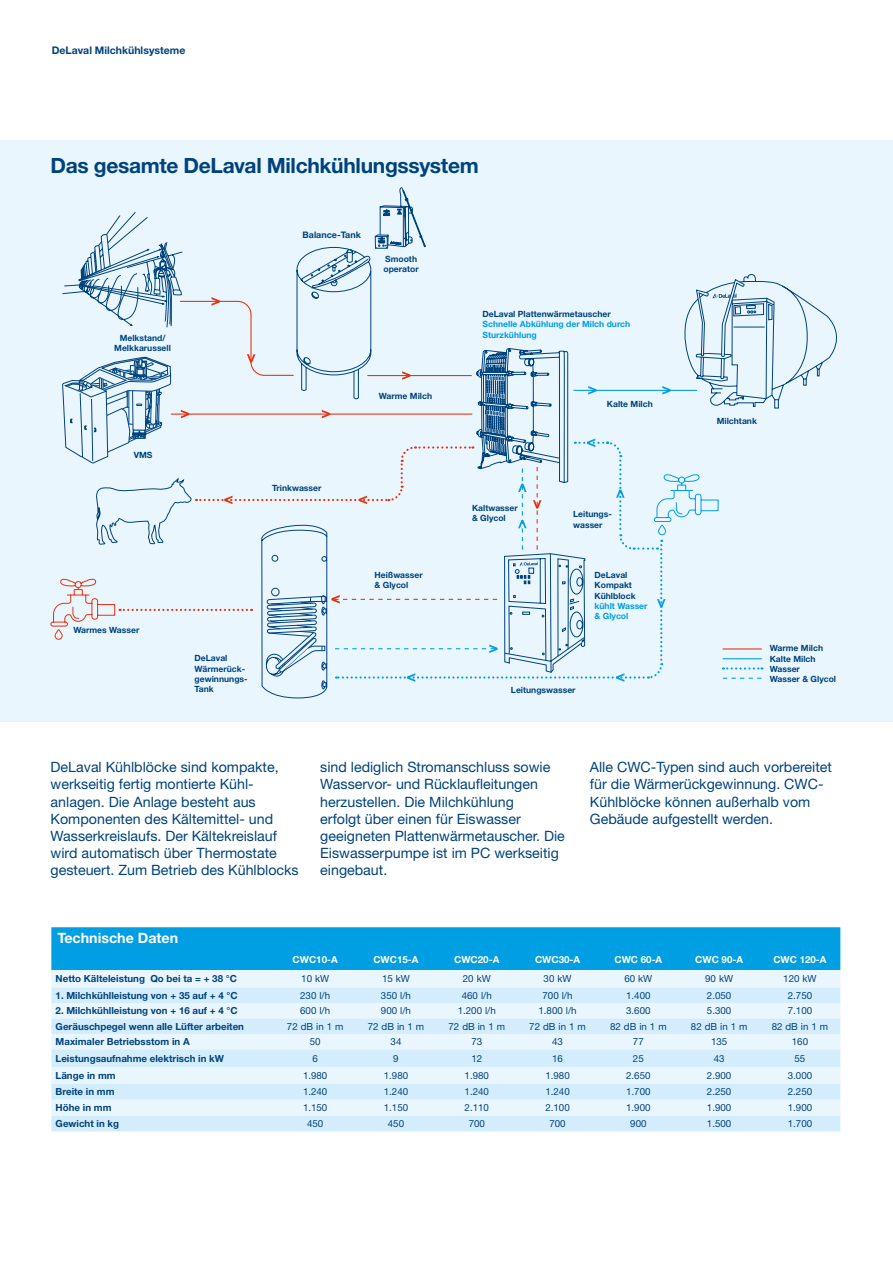
<style>
.page{position:relative;width:893px;height:1263px;background:#fff}
.page>*{position:absolute;margin:0;border:0;box-sizing:border-box;transform-origin:0 0}
.t1{font:700 21px "Helvetica Neue LT Std";letter-spacing:-.015em;color:#00437c}
.t2{font:14.25px/17.1px "Helvetica Neue LT Std";color:#00437c}
.t3{font:700 14.25px "Helvetica Neue LT Std";color:#fff}
.t4{font:700 10.5px "Helvetica Neue LT Std";color:#00437c}
.t5{font:9.75px "Helvetica Neue LT Std";color:#00437c}
.t6{font:700 9.75px "Helvetica Neue LT Std";color:#00437c}
.t7{font:700 9.75px "Helvetica Neue LT Std";color:#fff}
.t8{font:700 9px "Helvetica Neue LT Std";color:#00437c}
.t9{font:700 8.55px/10.4px "Helvetica Neue LT Std";color:#00437c}
.t10{font:700 8.55px/10.4px "Helvetica Neue LT Std";color:#009ee3}
</style>
<div class="page">
<div style="left:0;top:141px;width:893px;height:581px;background:#eaf6fe"></div>
<div style="left:51px;top:927px;width:789px;height:43px;background:#009ee3"></div>
<div style="left:51px;top:970px;width:789px;height:17px;background:#eaf6fe"></div>
<svg style="left:51px;top:987px;width:789px;height:144px;background:#def1fc"></svg>
<svg style="left:50px;top:187px;width:787px;height:511px"></svg>
<p class="t4" style="left:52px;top:44px;width:135px">DeLaval Milchkühlsysteme</p>
<h1 class="t1" style="left:51px;top:152px;width:430px">Das gesamte DeLaval Milchkühlungssystem</h1>
<p class="t9" style="left:114px;top:332px;width:58px;text-align:center">Melkstand/<br>Melkkarussell</p>
<p class="t9" style="left:134px;top:449px;width:20px">VMS</p>
<p class="t8" style="left:302px;top:229px;width:60px">Balance-Tank</p>
<p class="t9" style="left:383px;top:254px;width:37px">Smooth operator</p>
<p class="t9" style="left:272px;top:482px;width:51px">Trinkwasser</p>
<p class="t9" style="left:379px;top:391px;width:55px">Warme Milch</p>
<p class="t9" style="left:73px;top:625px;width:67px">Warmes Wasser</p>
<p class="t9" style="left:195px;top:653px;width:54px">DeLaval<br>Wärmerück&shy;gewinnungs-<br>Tank</p>
<p class="t9" style="left:375px;top:570px;width:50px">Heißwasser &amp; Glycol</p>
<p class="t9" style="left:483px;top:308px;width:130px">DeLaval Plattenwärmetauscher</p>
<p class="t10" style="left:483px;top:319px;width:149px">Schnelle Abkühlung der Milch durch<br>Sturzkühlung</p>
<p class="t9" style="left:472px;top:502px;width:47px">Kaltwasser &amp; Glycol</p>
<p class="t9" style="left:607px;top:398px;width:47px">Kalte Milch</p>
<p class="t9" style="left:573px;top:509px;width:40px">Leitungs&shy;wasser</p>
<p class="t9" style="left:595px;top:570px;width:43px">DeLaval<br>Kompakt<br>Kühlblock</p>
<p class="t10" style="left:595px;top:600px;width:54px">kühlt Wasser &amp; Glycol</p>
<p class="t9" style="left:511px;top:684px;width:66px">Leitungswasser</p>
<p class="t9" style="left:717px;top:416px;width:42px">Milchtank</p>
<p class="t9" style="left:770px;top:643px;width:68px">Warme Milch<br>Kalte Milch<br>Wasser<br>Wasser &amp; Glycol</p>
<p class="t2" style="left:51px;top:758px;width:250px">DeLaval Kühlblöcke sind kompakte, werkseitig fertig montierte Kühl&shy;anlagen. Die Anlage besteht aus Komponenten des Kältemittel- und Wasserkreislaufs. Der Kältekreislauf wird automatisch über Thermostate gesteuert. Zum Betrieb des Kühlblocks</p>
<p class="t2" style="left:320px;top:758px;width:246px">sind lediglich Stromanschluss sowie<br>Wasservor- und Rücklaufleitungen herzustellen. Die Milchkühlung<br>erfolgt über einen für Eiswasser geeigneten Plattenwärmetauscher. Die<br>Eiswasserpumpe ist im PC werkseitig eingebaut.</p>
<p class="t2" style="left:590px;top:758px;width:244px">Alle CWC-Typen sind auch vorbereitet für die Wärmerückgewinnung. CWC-Kühlblöcke können außerhalb vom Gebäude aufgestellt werden.</p>
<p class="t3" style="left:57px;top:929px;width:122px">Technische Daten</p>
<p class="t7" style="left:293px;top:954px;width:47px">CWC10-A</p>
<p class="t7" style="left:373px;top:954px;width:47px">CWC15-A</p>
<p class="t7" style="left:454px;top:954px;width:47px">CWC20-A</p>
<p class="t7" style="left:535px;top:954px;width:47px">CWC30-A</p>
<p class="t7" style="left:614px;top:954px;width:49px">CWC 60-A</p>
<p class="t7" style="left:695px;top:954px;width:49px">CWC 90-A</p>
<p class="t7" style="left:773px;top:954px;width:55px">CWC 120-A</p>
<p class="t6" style="left:56px;top:973px;width:183px">Netto Kälteleistung Qo bei ta = + 38 °C</p>
<p class="t5" style="left:301px;top:973px;width:29px">10 kW</p>
<p class="t5" style="left:382px;top:973px;width:29px">15 kW</p>
<p class="t5" style="left:463px;top:973px;width:29px">20 kW</p>
<p class="t5" style="left:544px;top:973px;width:29px">30 kW</p>
<p class="t5" style="left:624px;top:973px;width:29px">60 kW</p>
<p class="t5" style="left:705px;top:973px;width:29px">90 kW</p>
<p class="t5" style="left:783px;top:973px;width:35px">120 kW</p>
<p class="t6" style="left:56px;top:989px;width:184px">1. Milchkühlleistung von + 35 auf + 4 °C</p>
<p class="t5" style="left:300px;top:989px;width:32px">230 l/h</p>
<p class="t5" style="left:381px;top:989px;width:32px">350 l/h</p>
<p class="t5" style="left:462px;top:989px;width:32px">460 l/h</p>
<p class="t5" style="left:543px;top:989px;width:32px">700 l/h</p>
<p class="t5" style="left:626px;top:989px;width:26px">1.400</p>
<p class="t5" style="left:707px;top:989px;width:26px">2.050</p>
<p class="t5" style="left:788px;top:989px;width:26px">2.750</p>
<p class="t6" style="left:56px;top:1005px;width:184px">2. Milchkühlleistung von + 16 auf + 4 °C</p>
<p class="t5" style="left:300px;top:1005px;width:32px">600 l/h</p>
<p class="t5" style="left:381px;top:1005px;width:32px">900 l/h</p>
<p class="t5" style="left:458px;top:1005px;width:40px">1.200 l/h</p>
<p class="t5" style="left:538px;top:1005px;width:40px">1.800 l/h</p>
<p class="t5" style="left:626px;top:1005px;width:26px">3.600</p>
<p class="t5" style="left:707px;top:1005px;width:26px">5.300</p>
<p class="t5" style="left:788px;top:1005px;width:26px">7.100</p>
<p class="t6" style="left:56px;top:1020px;width:190px">Geräuschpegel wenn alle Lüfter arbeiten</p>
<p class="t5" style="left:287px;top:1020px;width:58px">72 dB in 1 m</p>
<p class="t5" style="left:368px;top:1020px;width:58px">72 dB in 1 m</p>
<p class="t5" style="left:448px;top:1020px;width:58px">72 dB in 1 m</p>
<p class="t5" style="left:529px;top:1020px;width:58px">72 dB in 1 m</p>
<p class="t5" style="left:610px;top:1020px;width:58px">82 dB in 1 m</p>
<p class="t5" style="left:691px;top:1020px;width:58px">82 dB in 1 m</p>
<p class="t5" style="left:772px;top:1020px;width:58px">82 dB in 1 m</p>
<p class="t6" style="left:56px;top:1036px;width:136px">Maximaler Betriebsstom in A</p>
<p class="t5" style="left:310px;top:1036px;width:12px">50</p>
<p class="t5" style="left:391px;top:1036px;width:12px">34</p>
<p class="t5" style="left:471px;top:1036px;width:12px">73</p>
<p class="t5" style="left:552px;top:1036px;width:12px">43</p>
<p class="t5" style="left:633px;top:1036px;width:12px">77</p>
<p class="t5" style="left:711px;top:1036px;width:18px">135</p>
<p class="t5" style="left:792px;top:1036px;width:18px">160</p>
<p class="t6" style="left:56px;top:1052px;width:170px">Leistungsaufnahme elektrisch in kW</p>
<p class="t5" style="left:312px;top:1052px;width:7px">6</p>
<p class="t5" style="left:393px;top:1052px;width:7px">9</p>
<p class="t5" style="left:471px;top:1052px;width:12px">12</p>
<p class="t5" style="left:552px;top:1052px;width:12px">16</p>
<p class="t5" style="left:633px;top:1052px;width:12px">25</p>
<p class="t5" style="left:714px;top:1052px;width:12px">43</p>
<p class="t5" style="left:794px;top:1052px;width:12px">55</p>
<p class="t6" style="left:56px;top:1069px;width:62px">Länge in mm</p>
<p class="t5" style="left:303px;top:1070px;width:26px">1.980</p>
<p class="t5" style="left:384px;top:1070px;width:26px">1.980</p>
<p class="t5" style="left:465px;top:1070px;width:26px">1.980</p>
<p class="t5" style="left:545px;top:1070px;width:26px">1.980</p>
<p class="t5" style="left:626px;top:1070px;width:26px">2.650</p>
<p class="t5" style="left:707px;top:1070px;width:26px">2.900</p>
<p class="t5" style="left:788px;top:1070px;width:26px">3.000</p>
<p class="t6" style="left:56px;top:1086px;width:61px">Breite in mm</p>
<p class="t5" style="left:303px;top:1086px;width:26px">1.240</p>
<p class="t5" style="left:384px;top:1086px;width:26px">1.240</p>
<p class="t5" style="left:465px;top:1086px;width:26px">1.240</p>
<p class="t5" style="left:545px;top:1086px;width:26px">1.240</p>
<p class="t5" style="left:626px;top:1086px;width:26px">1.700</p>
<p class="t5" style="left:707px;top:1086px;width:26px">2.250</p>
<p class="t5" style="left:788px;top:1086px;width:26px">2.250</p>
<p class="t6" style="left:56px;top:1102px;width:57px">Höhe in mm</p>
<p class="t5" style="left:303px;top:1102px;width:26px">1.150</p>
<p class="t5" style="left:384px;top:1102px;width:26px">1.150</p>
<p class="t5" style="left:465px;top:1102px;width:26px">2.110</p>
<p class="t5" style="left:545px;top:1102px;width:26px">2.100</p>
<p class="t5" style="left:626px;top:1102px;width:26px">1.900</p>
<p class="t5" style="left:707px;top:1102px;width:26px">1.900</p>
<p class="t5" style="left:788px;top:1102px;width:26px">1.900</p>
<p class="t6" style="left:56px;top:1118px;width:65px">Gewicht in kg</p>
<p class="t5" style="left:307px;top:1118px;width:18px">450</p>
<p class="t5" style="left:388px;top:1118px;width:18px">450</p>
<p class="t5" style="left:469px;top:1118px;width:18px">700</p>
<p class="t5" style="left:549px;top:1118px;width:18px">700</p>
<p class="t5" style="left:630px;top:1118px;width:18px">900</p>
<p class="t5" style="left:707px;top:1118px;width:26px">1.500</p>
<p class="t5" style="left:788px;top:1118px;width:26px">1.700</p>
</div>
